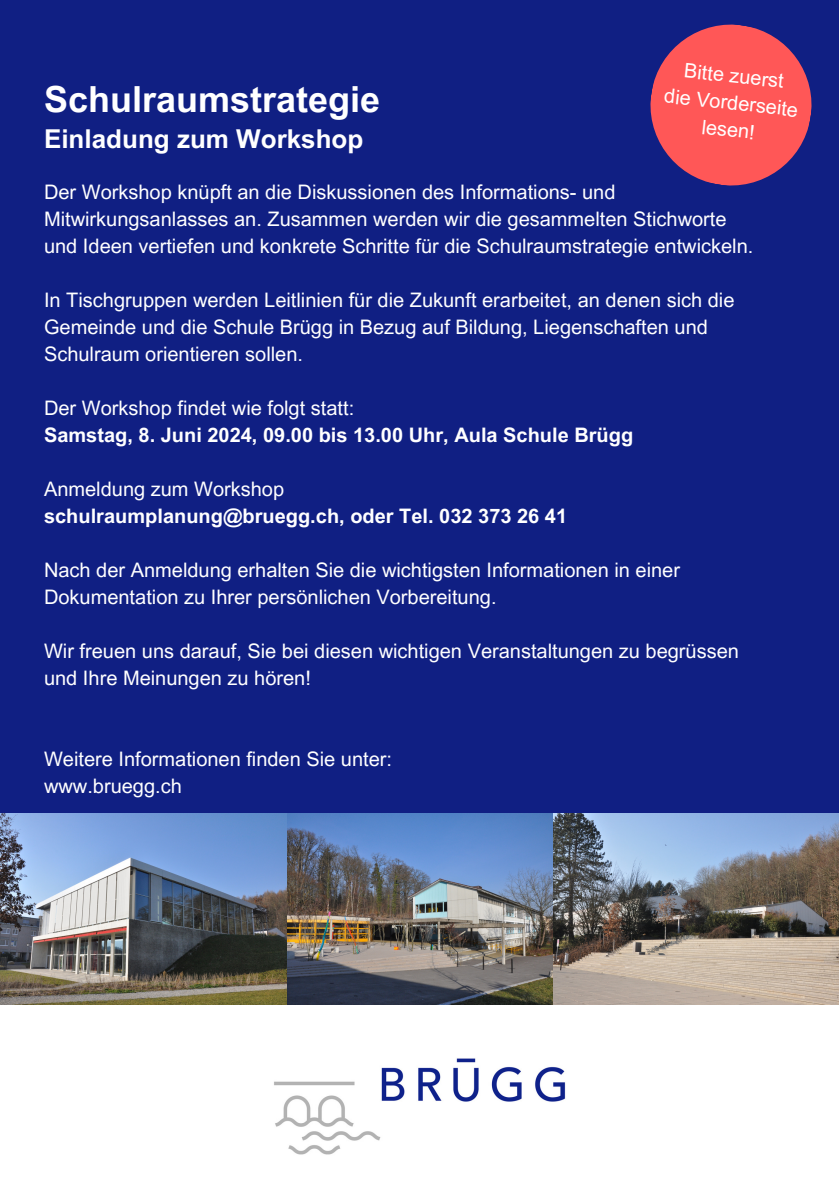
<style>
.page{position:relative;width:839px;height:1191px;background:#fff}
.page>*{position:absolute;margin:0;border:0;box-sizing:border-box;transform-origin:0 0}
.t1{font:700 36px "Arial MT Pro";color:#fff}
.t2{font:700 26px "Arial MT Pro";color:#fff}
.t3{font:20px/27px "Arial MT Pro";color:#fff}
.t4{font:700 20px "Arial MT Pro";color:#fff}
</style>
<div class="page">
<div style="left:0;top:0;width:838px;height:1191px;background:#101f83"></div>
<div style="left:0;top:1004px;width:838px;height:187px;background:#fff"></div>
<img style="left:286px;top:814px;width:267px;height:190px">
<img style="left:0;top:814px;width:286px;height:190px">
<img style="left:553px;top:814px;width:285px;height:190px">
<img style="left:274px;top:1058px;width:292px;height:97px">
<svg style="left:650px;top:24px;width:162px;height:162px"></svg>
<p class="t1" style="left:44px;top:86px;width:337px">Schulraumstrategie</p>
<p class="t2" style="left:44px;top:129px;width:321px">Einladung zum Workshop</p>
<p class="t3" style="left:685px;top:60px;width:102px;rotate:6deg">Bitte zuerst</p>
<p class="t3" style="left:665px;top:85px;width:136px;text-align:center;rotate:6deg">die Vorderseite lesen!</p>
<p class="t3" style="left:44px;top:181px;width:710px">Der Workshop knüpft an die Diskussionen des Informations- und<br>Mitwirkungsanlasses an. Zusammen werden wir die gesammelten Stichworte und Ideen vertiefen und konkrete Schritte für die Schulraumstrategie entwickeln.</p>
<p class="t3" style="left:44px;top:289px;width:692px">In Tischgruppen werden Leitlinien für die Zukunft erarbeitet, an denen sich die<br>Gemeinde und die Schule Brügg in Bezug auf Bildung, Liegenschaften und<br>Schulraum orientieren sollen.</p>
<p class="t3" style="left:44px;top:397px;width:311px">Der Workshop findet wie folgt statt:</p>
<p class="t4" style="left:44px;top:427px;width:590px">Samstag, 8. Juni 2024, 09.00 bis 13.00 Uhr, Aula Schule Brügg</p>
<p class="t3" style="left:44px;top:478px;width:241px">Anmeldung zum Workshop</p>
<p class="t4" style="left:44px;top:508px;width:524px">schulraumplanung@bruegg.ch, oder Tel. 032 373 26 41</p>
<p class="t3" style="left:44px;top:559px;width:637px">Nach der Anmeldung erhalten Sie die wichtigsten Informationen in einer<br>Dokumentation zu Ihrer persönlichen Vorbereitung.</p>
<p class="t3" style="left:44px;top:640px;width:696px">Wir freuen uns darauf, Sie bei diesen wichtigen Veranstaltungen zu begrüssen und Ihre Meinungen zu hören!</p>
<p class="t3" style="left:44px;top:748px;width:349px">Weitere Informationen finden Sie unter:</p>
<p class="t3" style="left:44px;top:775px;width:139px">www.bruegg.ch</p>
</div>
